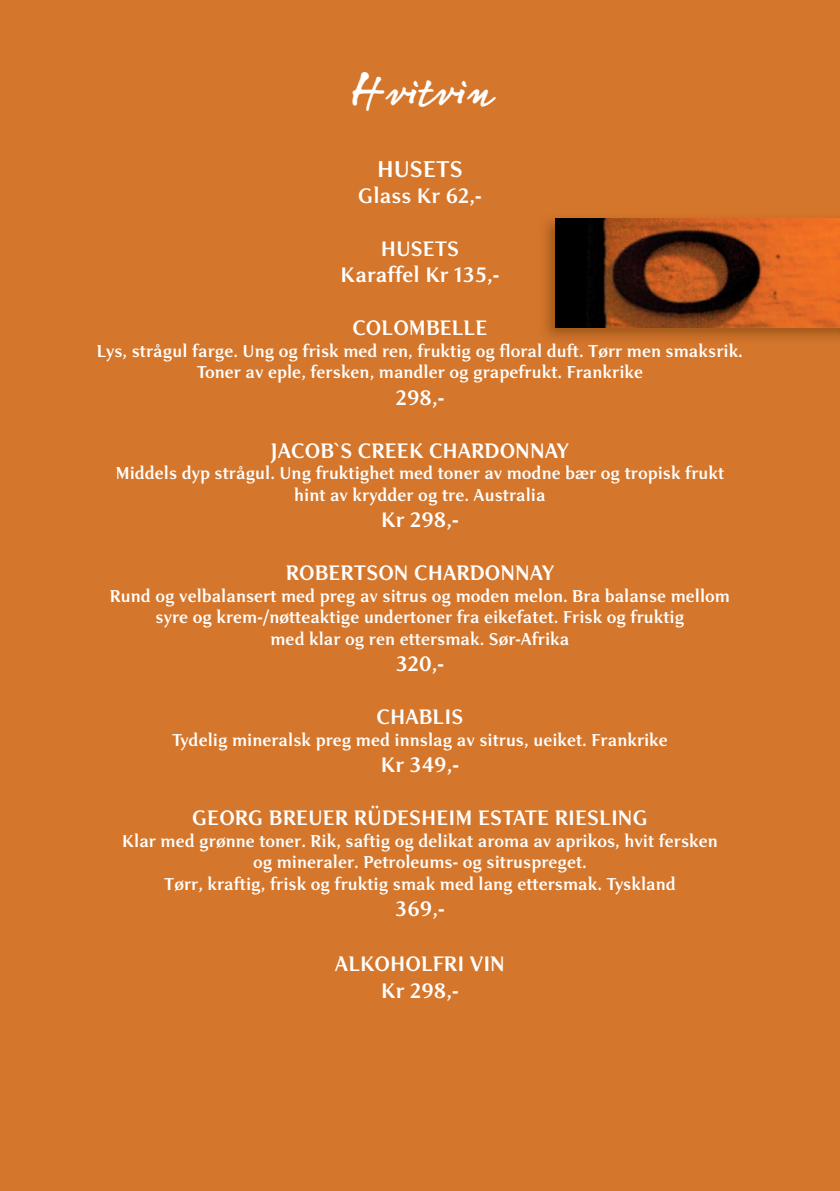
<style>
.page{position:relative;width:840px;height:1191px;background:#fff}
.page>*{position:absolute;margin:0;border:0;box-sizing:border-box;transform-origin:0 0}
.t1{font:46px "Linotype Notec";color:#fff}
.t2{font:700 24px "New Age Condensed";color:#fff}
.t3{font:700 22px/26.4px "New Age Condensed";color:#fff;text-align:center}
.t4{font:700 18px/21.6px "New Age Condensed";color:#fff;text-align:center}
</style>
<div class="page">
<div style="left:0;top:0;width:839px;height:1191px;background:#d4762b"></div>
<img style="left:545px;top:220px;width:294px;height:119px">
<img style="left:554px;top:218px;width:285px;height:109px">
<h1 class="t1" style="left:349px;top:56px;width:144px">Hvitvin</h1>
<h2 class="t2" style="left:377px;top:155px;width:87px">HUSETS</h2>
<p class="t3" style="left:358px;top:183px;width:125px">Glass Kr 62,-</p>
<p class="t3" style="left:340px;top:235px;width:160px">HUSETS<br>Karaffel Kr 135,-</p>
<p class="t3" style="left:352px;top:315px;width:136px">COLOMBELLE</p>
<p class="t4" style="left:97px;top:340px;width:647px">Lys, strågul farge. Ung og frisk med ren, fruktig og floral duft. Tørr men smaksrik.<br>Toner av eple, fersken, mandler og grapefrukt. Frankrike</p>
<p class="t3" style="left:395px;top:384px;width:50px">298,-</p>
<p class="t3" style="left:271px;top:437px;width:299px">JACOB`S CREEK CHARDONNAY</p>
<p class="t4" style="left:116px;top:462px;width:609px">Middels dyp strågul. Ung fruktighet med toner av modne bær og tropisk frukt hint av krydder og tre. Australia</p>
<p class="t3" style="left:381px;top:507px;width:79px">Kr 298,-</p>
<p class="t3" style="left:285px;top:559px;width:270px">ROBERTSON CHARDONNAY</p>
<p class="t4" style="left:110px;top:585px;width:621px">Rund og velbalansert med preg av sitrus og moden melon. Bra balanse mellom syre og krem-/nøtteaktige undertoner fra eikefatet. Frisk og fruktig<br>med klar og ren ettersmak. Sør-Afrika</p>
<p class="t3" style="left:395px;top:651px;width:50px">320,-</p>
<p class="t3" style="left:376px;top:703px;width:88px">CHABLIS</p>
<p class="t4" style="left:172px;top:729px;width:497px">Tydelig mineralsk preg med innslag av sitrus, ueiket. Frankrike</p>
<p class="t3" style="left:380px;top:751px;width:80px">Kr 349,-</p>
<p class="t3" style="left:192px;top:804px;width:457px">GEORG BREUER RÜDESHEIM ESTATE RIESLING</p>
<p class="t4" style="left:122px;top:829px;width:597px">Klar med grønne toner. Rik, saftig og delikat aroma av aprikos, hvit fersken og mineraler. Petroleums- og sitruspreget.<br>Tørr, kraftig, frisk og fruktig smak med lang ettersmak. Tyskland</p>
<p class="t3" style="left:395px;top:895px;width:51px">369,-</p>
<p class="t3" style="left:335px;top:951px;width:171px">ALKOHOLFRI VIN<br>Kr 298,-</p>
</div>
